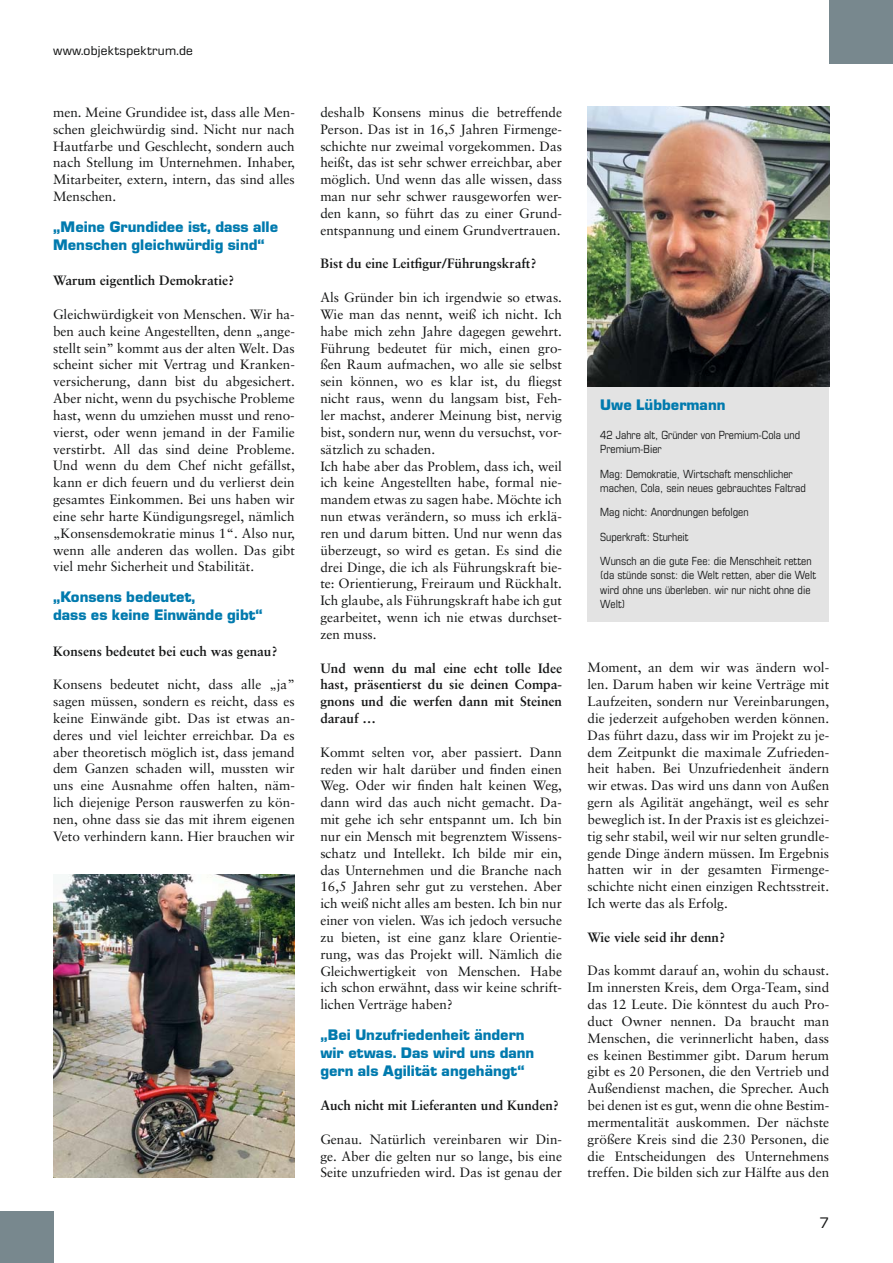
<style>
.page{position:relative;width:893px;height:1263px;background:#fff}
.page>*{position:absolute;margin:0;border:0;box-sizing:border-box;transform-origin:0 0}
.t1{font:700 15px/18px "Eurostile BQ";color:#007aae}
.t2{font:15px "Eurostile BQ";color:#151616}
.t3{font:13.5px/16.8px "Sabon";color:#151616;text-align:justify}
.t4{font:700 13.5px/16.8px "Sabon";color:#151616;text-align:justify}
.t5{font:12.75px "Eurostile BQ";letter-spacing:.02em;color:#151616}
.t6{font:condensed 11.25px/14.2px "Eurostile";color:#151616}
</style>
<div class="page">
<div style="left:829px;top:0;width:64px;height:64px;background:#78888e"></div>
<div style="left:0;top:1211px;width:53px;height:52px;background:#78888e"></div>
<div style="left:587px;top:386px;width:242px;height:236px;background:#e3e3e3"></div>
<img style="left:587px;top:106px;width:242px;height:280px">
<img style="left:53px;top:874px;width:242px;height:303px">
<p class="t5" style="left:53px;top:46px;width:141px">www.objektspektrum.de</p>
<p class="t3" style="left:53px;top:105px;width:243px">men. Meine Grundidee ist, dass alle Men&shy;schen gleichwürdig sind. Nicht nur nach Hautfarbe und Geschlecht, sondern auch nach Stellung im Unternehmen. Inhaber, Mitarbeiter, extern, intern, das sind alles Menschen.</p>
<p class="t1" style="left:53px;top:219px;width:226px">„Meine Grundidee ist, dass alle<br>Menschen gleichwürdig sind“</p>
<p class="t4" style="left:53px;top:273px;width:183px">Warum eigentlich Demokratie?</p>
<p class="t3" style="left:53px;top:307px;width:243px">Gleichwürdigkeit von Menschen. Wir ha&shy;ben auch keine Angestellten, denn „ange&shy;stellt sein” kommt aus der alten Welt. Das scheint sicher mit Vertrag und Kranken&shy;versicherung, dann bist du abgesichert.<br>Aber nicht, wenn du psychische Probleme hast, wenn du umziehen musst und reno&shy;vierst, oder wenn jemand in der Familie verstirbt. All das sind deine Probleme.<br>Und wenn du dem Chef nicht gefällst, kann er dich feuern und du verlierst dein gesamtes Einkommen. Bei uns haben wir eine sehr harte Kündigungsregel, nämlich „Konsensdemokratie minus 1“. Also nur, wenn alle anderen das wollen. Das gibt viel mehr Sicherheit und Stabilität.</p>
<p class="t1" style="left:53px;top:589px;width:211px">„Konsens bedeutet,<br>dass es keine Einwände gibt“</p>
<p class="t4" style="left:53px;top:643px;width:226px">Konsens bedeutet bei euch was genau?</p>
<p class="t3" style="left:53px;top:677px;width:243px">Konsens bedeutet nicht, dass alle „ja” sagen müssen, sondern es reicht, dass es keine Einwände gibt. Das ist etwas an&shy;deres und viel leichter erreichbar. Da es aber theoretisch möglich ist, dass jemand dem Ganzen schaden will, mussten wir uns eine Ausnahme offen halten, näm&shy;lich diejenige Person rauswerfen zu kön&shy;nen, ohne dass sie das mit ihrem eigenen Veto verhindern kann. Hier brauchen wir</p>
<p class="t3" style="left:320px;top:105px;width:243px">deshalb Konsens minus die betreffende Person. Das ist in 16,5 Jahren Firmenge&shy;schichte nur zweimal vorgekommen. Das heißt, das ist sehr schwer erreichbar, aber möglich. Und wenn das alle wissen, dass man nur sehr schwer rausgeworfen wer&shy;den kann, so führt das zu einer Grund&shy;entspannung und einem Grundvertrauen.</p>
<p class="t4" style="left:320px;top:256px;width:218px">Bist du eine Leitfigur/Führungskraft?</p>
<p class="t3" style="left:320px;top:290px;width:243px;text-align:left">Als Gründer bin ich irgendwie so etwas.<br>Wie man das nennt, weiß ich nicht. Ich habe mich zehn Jahre dagegen gewehrt.<br>Führung bedeutet für mich, einen gro&shy;ßen Raum aufmachen, wo alle sie selbst sein können, wo es klar ist, du fliegst nicht raus, wenn du langsam bist, Feh&shy;ler machst, anderer Meinung bist, nervig bist, sondern nur, wenn du versuchst, vor&shy;sätzlich zu schaden.<br>Ich habe aber das Problem, dass ich, weil ich keine Angestellten habe, formal nie&shy;mandem etwas zu sagen habe. Möchte ich nun etwas verändern, so muss ich erklä&shy;ren und darum bitten. Und nur wenn das überzeugt, so wird es getan. Es sind die drei Dinge, die ich als Führungskraft bie&shy;te: Orientierung, Freiraum und Rückhalt.<br>Ich glaube, als Führungskraft habe ich gut gearbeitet, wenn ich nie etwas durchset&shy;zen muss.</p>
<p class="t4" style="left:320px;top:660px;width:243px">Und wenn du mal eine echt tolle Idee hast, präsentierst du sie deinen Compa&shy;gnons und die werfen dann mit Steinen darauf …</p>
<p class="t3" style="left:320px;top:744px;width:243px">Kommt selten vor, aber passiert. Dann reden wir halt darüber und finden einen Weg. Oder wir finden halt keinen Weg, dann wird das auch nicht gemacht. Da&shy;mit gehe ich sehr entspannt um. Ich bin nur ein Mensch mit begrenztem Wissens&shy;schatz und Intellekt. Ich bilde mir ein, das Unternehmen und die Branche nach 16,5 Jahren sehr gut zu verstehen. Aber ich weiß nicht alles am besten. Ich bin nur einer von vielen. Was ich jedoch versuche zu bieten, ist eine ganz klare Orientie&shy;rung, was das Projekt will. Nämlich die Gleichwertigkeit von Menschen. Habe ich schon erwähnt, dass wir keine schrift&shy;lichen Verträge haben?</p>
<p class="t1" style="left:320px;top:1027px;width:216px">„Bei Unzufriedenheit ändern wir etwas. Das wird uns dann gern als Agilität angehängt“</p>
<p class="t4" style="left:320px;top:1098px;width:240px">Auch nicht mit Lieferanten und Kunden?</p>
<p class="t3" style="left:320px;top:1131px;width:243px">Genau. Natürlich vereinbaren wir Din&shy;ge. Aber die gelten nur so lange, bis eine Seite unzufrieden wird. Das ist genau der</p>
<p class="t1" style="left:600px;top:397px;width:127px">Uwe Lübbermann</p>
<p class="t6" style="left:600px;top:429px;width:201px">42 Jahre alt, Gründer von Premium-Cola und<br>Premium-Bier</p>
<p class="t6" style="left:600px;top:468px;width:207px">Mag: Demokratie, Wirtschaft menschlicher machen, Cola, sein neues gebrauchtes Faltrad</p>
<p class="t6" style="left:600px;top:501px;width:213px;line-height:24.5px">Mag nicht: Anordnungen befolgen<br>Superkraft: Sturheit<br>Wunsch an die gute Fee: die Menschheit retten</p>
<p class="t6" style="left:600px;top:570px;width:217px">(da stünde sonst: die Welt retten, aber die Welt wird ohne uns überleben. wir nur nicht ohne die<br>Welt)</p>
<p class="t3" style="left:587px;top:660px;width:243px">Moment, an dem wir was ändern wol&shy;len. Darum haben wir keine Verträge mit Laufzeiten, sondern nur Vereinbarungen, die jederzeit aufgehoben werden können.<br>Das führt dazu, dass wir im Projekt zu je&shy;dem Zeitpunkt die maximale Zufrieden&shy;heit haben. Bei Unzufriedenheit ändern wir etwas. Das wird uns dann von Außen gern als Agilität angehängt, weil es sehr beweglich ist. In der Praxis ist es gleichzei&shy;tig sehr stabil, weil wir nur selten grundle&shy;gende Dinge ändern müssen. Im Ergebnis hatten wir in der gesamten Firmenge&shy;schichte nicht einen einzigen Rechtsstreit.<br>Ich werte das als Erfolg.</p>
<p class="t4" style="left:587px;top:929px;width:139px">Wie viele seid ihr denn?</p>
<p class="t3" style="left:587px;top:963px;width:243px">Das kommt darauf an, wohin du schaust.<br>Im innersten Kreis, dem Orga-Team, sind das 12 Leute. Die könntest du auch Pro&shy;duct Owner nennen. Da braucht man Menschen, die verinnerlicht haben, dass es keinen Bestimmer gibt. Darum herum gibt es 20 Personen, die den Vertrieb und Außendienst machen, die Sprecher. Auch bei denen ist es gut, wenn die ohne Bestim&shy;mermentalität auskommen. Der nächste größere Kreis sind die 230 Personen, die die Entscheidungen des Unternehmens treffen. Die bilden sich zur Hälfte aus den</p>
<p class="t2" style="left:819px;top:1216px;width:11px">7</p>
</div>
